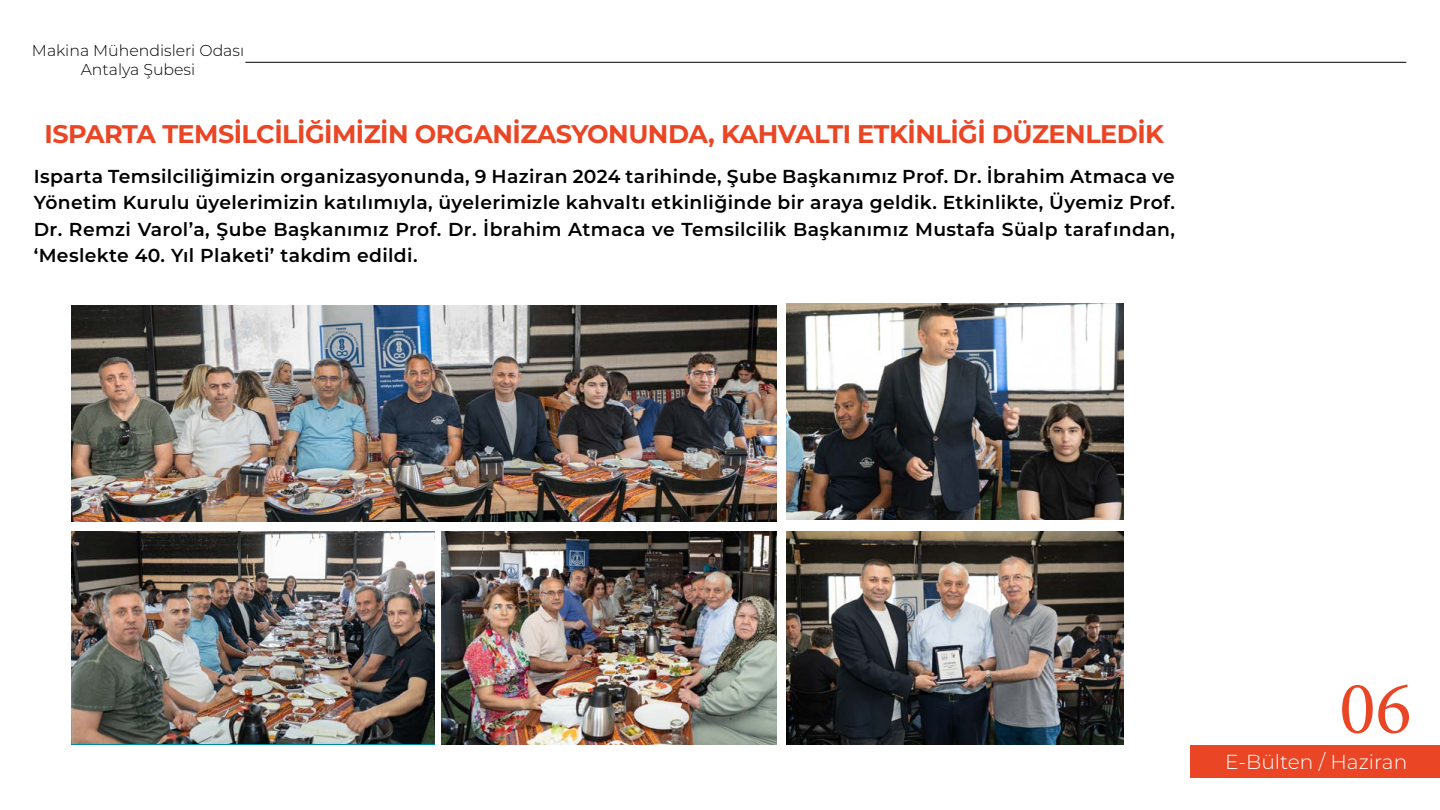
<style>
.page{position:relative;width:1440px;height:810px;background:#fff}
.page>*{position:absolute;margin:0;border:0;box-sizing:border-box;transform-origin:0 0}
.t1{font:75px "Minion Pro";color:#ea4524}
.t2{font:700 25.5px "Montserrat";letter-spacing:-.02em;color:#ea4524}
.t3{font:300 20.25px "Montserrat";color:#fff}
.t4{font:600 18.75px/26.2px "Montserrat";letter-spacing:.02em;color:#000;text-align:justify}
.t5{font:300 15.75px/18.9px "Montserrat";color:#000;text-align:center}
</style>
<div class="page">
<hr style="left:245px;top:62px;width:1161px;height:1px;background:#000">
<div style="left:1190px;top:745px;width:250px;height:33px;background:#ea4524"></div>
<img style="left:71px;top:305px;width:705px;height:217px">
<img style="left:71px;top:532px;width:364px;height:211px">
<img style="left:441px;top:532px;width:335px;height:213px">
<img style="left:786px;top:303px;width:338px;height:217px">
<img style="left:786px;top:532px;width:338px;height:213px">
<p class="t5" style="left:32px;top:40px;width:214px">Makina Mühendisleri Odası<br>Antalya Şubesi</p>
<h2 class="t2" style="left:45px;top:115px;width:1121px">ISPARTA TEMSİLCİLİĞİMİZİN ORGANİZASYONUNDA, KAHVALTI ETKİNLİĞİ DÜZENLEDİK</h2>
<p class="t4" style="left:34px;top:163px;width:1143px">Isparta Temsilciliğimizin organizasyonunda, 9 Haziran 2024 tarihinde, Şube Başkanımız Prof. Dr. İbrahim Atmaca ve Yönetim Kurulu üyelerimizin katılımıyla, üyelerimizle kahvaltı etkinliğinde bir araya geldik. Etkinlikte, Üyemiz Prof.<br>Dr. Remzi Varol’a, Şube Başkanımız Prof. Dr. İbrahim Atmaca ve Temsilcilik Başkanımız Mustafa Süalp tarafından, ‘Meslekte 40. Yıl Plaketi’ takdim edildi.</p>
<h1 class="t1" style="left:1340px;top:658px;width:73px">06</h1>
<p class="t3" style="left:1225px;top:748px;width:184px">E-Bülten / Haziran</p>
</div>
